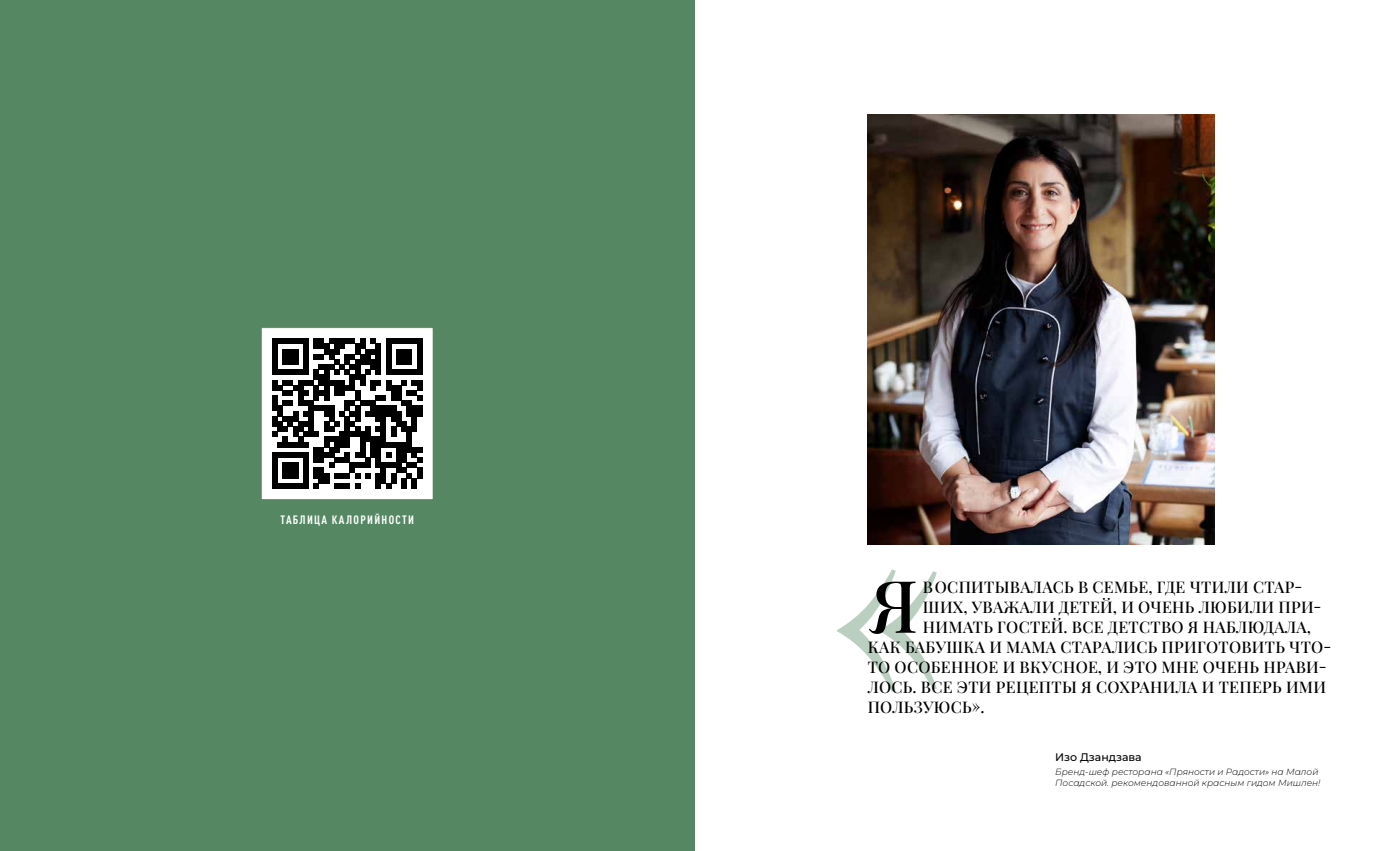
<style>
.page{position:relative;width:1389px;height:851px;background:#fff}
.page>*{position:absolute;margin:0;border:0;box-sizing:border-box;transform-origin:0 0}
.t1{font:500 72.5px "Playfair Display";color:#000}
.t2{font:500 16px "Playfair Display";letter-spacing:.02em;color:#000}
.t3{font:700 condensed 12px "DIN Pro";letter-spacing:.11em;color:#fff}
.t4{font:500 11px "Montserrat";color:#000}
.t5{font:italic 300 9px/11px "Montserrat";color:#000}
</style>
<div class="page">
<div style="left:0;top:0;width:694px;height:850px;background:#568763"></div>
<img style="left:867px;top:115px;width:348px;height:429px">
<svg style="left:837px;top:569px;width:100px;height:122px"></svg>
<svg style="left:263px;top:329px;width:169px;height:169px;background:#848484"></svg>
<div style="left:261px;top:327px;width:173px;height:173px;border:1px solid #568763"></div>
<p class="t3" style="left:280px;top:510px;width:135px">ТАБЛИЦА КАЛОРИЙНОСТИ</p>
<h1 class="t1" style="left:870px;top:554px;width:50px">Я</h1>
<p class="t2" style="left:923px;top:575px;width:381px">ВОСПИТЫВАЛАСЬ В СЕМЬЕ, ГДЕ ЧТИЛИ СТАР-</p>
<p class="t2" style="left:923px;top:595px;width:400px">ШИХ, УВАЖАЛИ ДЕТЕЙ, И ОЧЕНЬ ЛЮБИЛИ ПРИ-</p>
<p class="t2" style="left:923px;top:615px;width:390px">НИМАТЬ ГОСТЕЙ. ВСЕ ДЕТСТВО Я НАБЛЮДАЛА,</p>
<p class="t2" style="left:868px;top:635px;width:465px">КАК БАБУШКА И МАМА СТАРАЛИСЬ ПРИГОТОВИТЬ ЧТО-</p>
<p class="t2" style="left:868px;top:655px;width:460px">ТО ОСОБЕННОЕ И ВКУСНОЕ, И ЭТО МНЕ ОЧЕНЬ НРАВИ-</p>
<p class="t2" style="left:868px;top:675px;width:460px">ЛОСЬ. ВСЕ ЭТИ РЕЦЕПТЫ Я СОХРАНИЛА И ТЕПЕРЬ ИМИ</p>
<p class="t2" style="left:868px;top:695px;width:118px">ПОЛЬЗУЮСЬ».</p>
<p class="t4" style="left:1055px;top:750px;width:88px">Изо Дзандзава</p>
<p class="t5" style="left:1055px;top:765px;width:267px">Бренд-шеф ресторана «Пряности и Радости» на Малой<br>Посадской. рекомендованной красным гидом Мишлен!</p>
</div>
